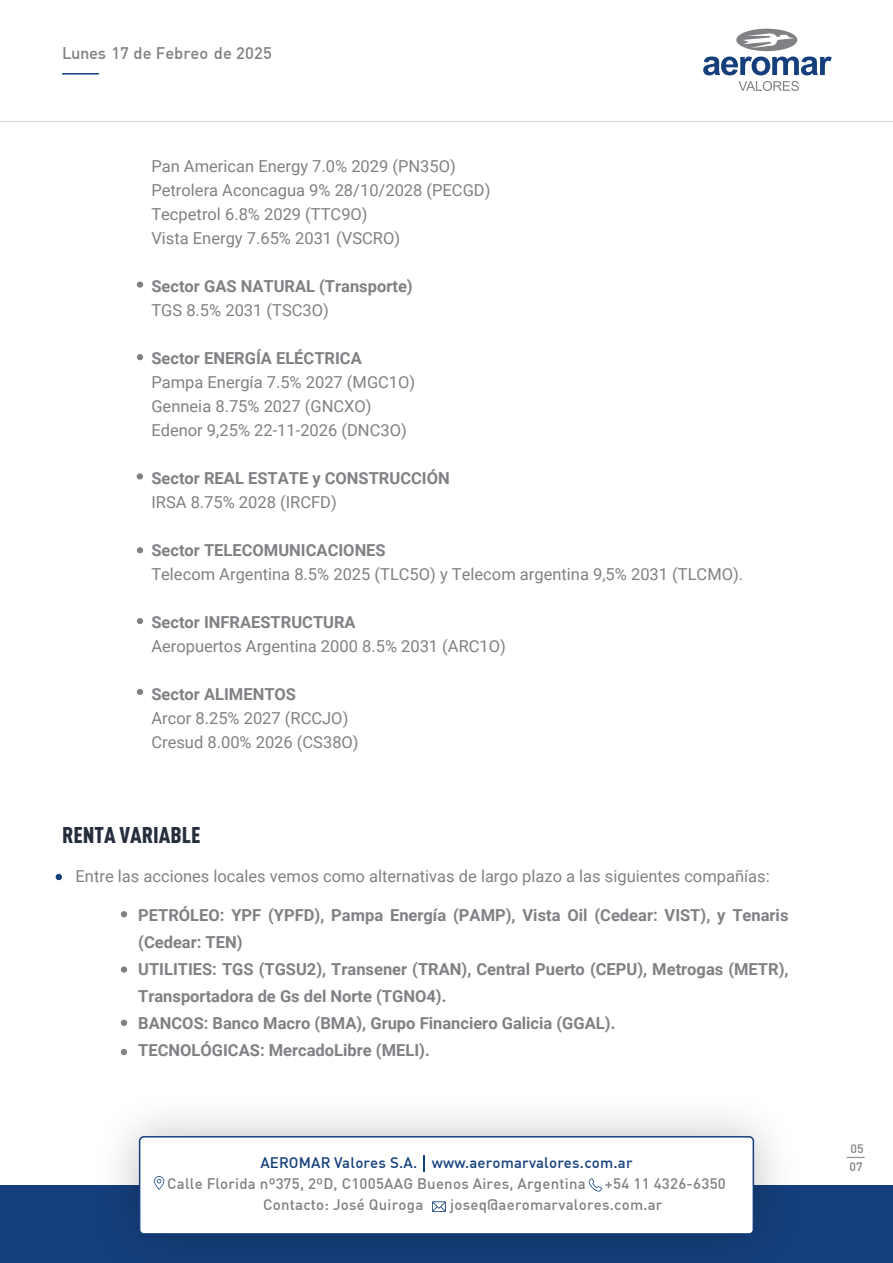
<style>
.page{position:relative;width:893px;height:1263px;background:#fff}
.page>*{position:absolute;margin:0;border:0;box-sizing:border-box;transform-origin:0 0}
.t1{font:900 condensed 22.5px "DIN Pro";color:#262e3d}
.t2{font:16.5px/24px "Roboto";color:#808185}
.t3{font:700 16.5px/27px "Roboto";color:#808185}
.t4{font:500 16.5px "DIN";color:#808185}
.t5{font:500 15px "DIN";letter-spacing:.015em;color:#808185}
.t6{font:500 15px "DIN";letter-spacing:.015em;color:#153f7c}
.t7{font:500 12px "DIN";color:#808185}
</style>
<div class="page">
<svg style="left:121px;top:911px;width:6px;height:6px"></svg>
<svg style="left:121px;top:1049px;width:6px;height:6px"></svg>
<svg style="left:121px;top:1020px;width:6px;height:6px"></svg>
<div style="left:121px;top:966px;width:6px;height:7px;background:#808185;border-radius:50%"></div>
<svg style="left:56px;top:874px;width:6px;height:6px"></svg>
<svg style="left:137px;top:473px;width:6px;height:6px"></svg>
<svg style="left:137px;top:618px;width:6px;height:6px"></svg>
<svg style="left:137px;top:689px;width:6px;height:6px"></svg>
<svg style="left:137px;top:547px;width:6px;height:6px"></svg>
<div style="left:137px;top:281px;width:6px;height:7px;background:#808185;border-radius:50%"></div>
<svg style="left:137px;top:354px;width:6px;height:6px"></svg>
<hr style="left:0;top:121px;width:893px;height:1px;background:#808185">
<svg style="left:703px;top:57px;width:129px;height:18px"></svg>
<svg style="left:738px;top:81px;width:61px;height:10px"></svg>
<div style="left:736px;top:29px;width:61px;height:22px;background:#808185;border-radius:50%"></div>
<svg style="left:743px;top:33px;width:51px;height:15px"></svg>
<hr style="left:62px;top:73px;width:37px;height:2px;background:#153f7c">
<div style="left:0;top:1185px;width:893px;height:78px;background:#153f7c"></div>
<div style="left:140px;top:1137px;width:613px;height:97px;background:#fff;border-radius:4px"></div>
<div style="left:139px;top:1136px;width:615px;height:98px;border:2px solid #153f7c;border-radius:4px"></div>
<svg style="left:424px;top:1155px;width:1px;height:17px"></svg>
<svg style="left:432px;top:1201px;width:14px;height:11px"></svg>
<svg style="left:589px;top:1178px;width:13px;height:13px"></svg>
<svg style="left:154px;top:1176px;width:10px;height:14px"></svg>
<svg style="left:846px;top:1157px;width:19px;height:1px"></svg>
<p class="t4" style="left:62px;top:43px;width:211px">Lunes 17 de Febreo de 2025</p>
<p class="t2" style="left:151px;top:153px;width:341px">Pan American Energy 7.0% 2029 (PN35O)<br>Petrolera Aconcagua 9% 28/10/2028 (PECGD)<br>Tecpetrol 6.8% 2029 (TTC9O)<br>Vista Energy 7.65% 2031 (VSCRO)</p>
<p class="t3" style="left:151px;top:272px;width:263px">Sector GAS NATURAL (Transporte)</p>
<p class="t2" style="left:151px;top:297px;width:179px">TGS 8.5% 2031 (TSC3O)</p>
<p class="t3" style="left:151px;top:344px;width:212px">Sector ENERGÍA ELÉCTRICA</p>
<p class="t2" style="left:151px;top:369px;width:265px">Pampa Energía 7.5% 2027 (MGC1O)<br>Genneia 8.75% 2027 (GNCXO)<br>Edenor 9,25% 22-11-2026 (DNC3O)</p>
<p class="t3" style="left:151px;top:464px;width:300px">Sector REAL ESTATE y CONSTRUCCIÓN</p>
<p class="t2" style="left:151px;top:490px;width:187px">IRSA 8.75% 2028 (IRCFD)</p>
<p class="t3" style="left:151px;top:536px;width:236px">Sector TELECOMUNICACIONES</p>
<p class="t2" style="left:151px;top:562px;width:593px">Telecom Argentina 8.5% 2025 (TLC5O) y Telecom argentina 9,5% 2031 (TLCMO).</p>
<p class="t3" style="left:151px;top:608px;width:206px">Sector INFRAESTRUCTURA</p>
<p class="t2" style="left:151px;top:634px;width:356px">Aeropuertos Argentina 2000 8.5% 2031 (ARC1O)</p>
<p class="t3" style="left:151px;top:680px;width:146px">Sector ALIMENTOS</p>
<p class="t2" style="left:151px;top:706px;width:209px">Arcor 8.25% 2027 (RCCJO)<br>Cresud 8.00% 2026 (CS38O)</p>
<h1 class="t1" style="left:62px;top:817px;width:140px">RENTA VARIABLE</h1>
<p class="t2" style="left:76px;top:864px;width:696px">Entre las acciones locales vemos como alternativas de largo plazo a las siguientes compañías:</p>
<p class="t3" style="left:138px;top:901px;width:652px">PETRÓLEO: YPF (YPFD), Pampa Energía (PAMP), Vista Oil (Cedear: VIST), y Tenaris (Cedear: TEN)<br>UTILITIES: TGS (TGSU2), Transener (TRAN), Central Puerto (CEPU), Metrogas (METR), Transportadora de Gs del Norte (TGNO4).<br>BANCOS: Banco Macro (BMA), Grupo Financiero Galicia (GGAL).<br>TECNOLÓGICAS: MercadoLibre (MELI).</p>
<p class="t7" style="left:850px;top:1141px;width:15px">05</p>
<p class="t6" style="left:260px;top:1153px;width:374px">AEROMAR Valores S.A. www.aeromarvalores.com.ar</p>
<p class="t7" style="left:849px;top:1159px;width:15px">07</p>
<p class="t5" style="left:167px;top:1174px;width:420px">Calle Florida nº375, 2ºD, C1005AAG Buenos Aires, Argentina</p>
<p class="t5" style="left:605px;top:1174px;width:122px">+54 11 4326-6350</p>
<p class="t5" style="left:263px;top:1195px;width:162px">Contacto: José Quiroga</p>
<p class="t5" style="left:450px;top:1195px;width:214px">joseq@aeromarvalores.com.ar</p>
</div>
